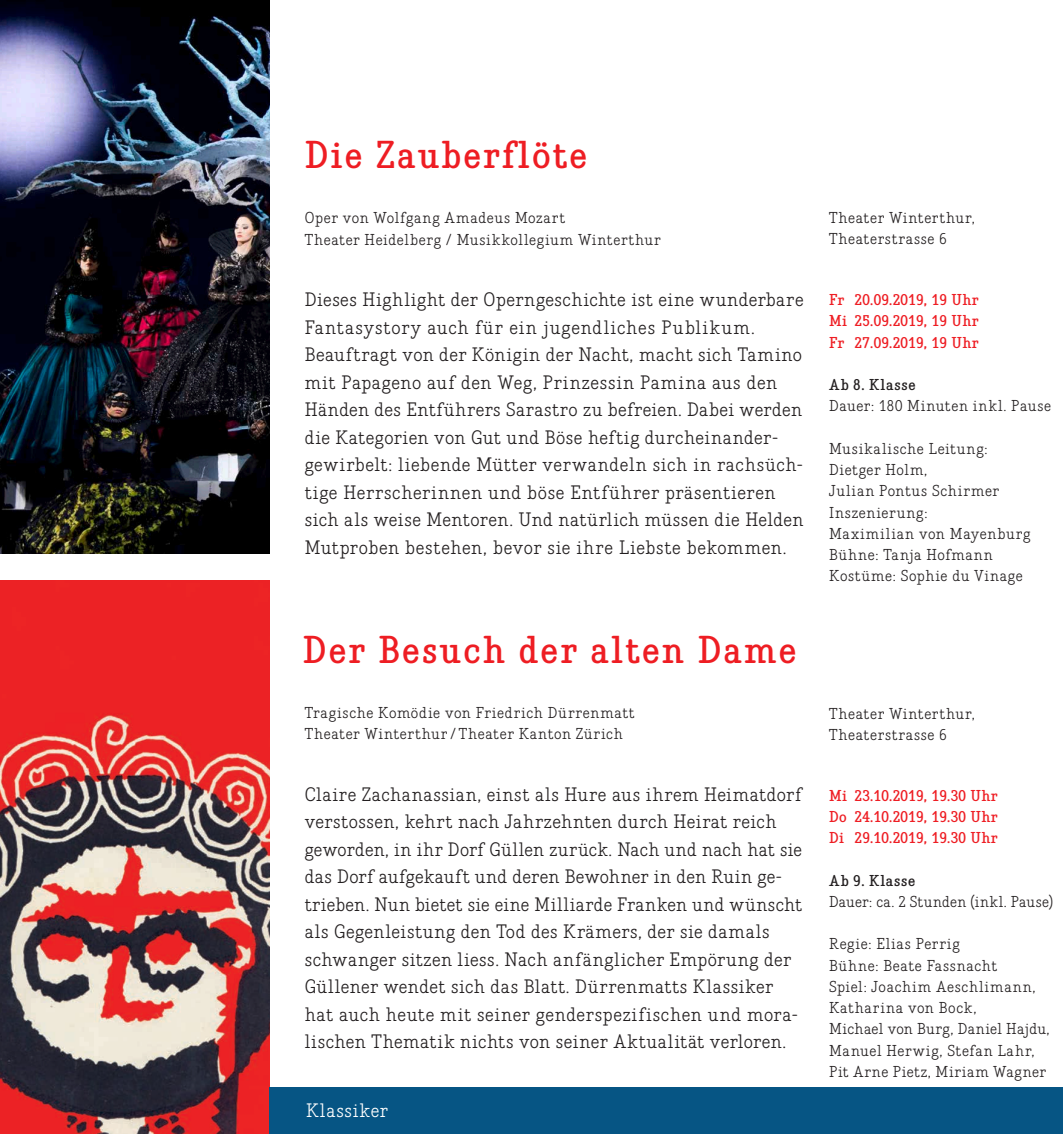
<style>
.page{position:relative;width:1063px;height:1134px;background:#fff}
.page>*{position:absolute;margin:0;border:0;box-sizing:border-box;transform-origin:0 0}
.t1{font:700 40px "Quister";letter-spacing:.05em;color:#ee1d23}
.t2{font:20px/27.5px "Quister";letter-spacing:.025em;color:#231f20}
.t3{font:20px "Quister";letter-spacing:.035em;color:#fff}
.t4{font:16.25px/21.2px "Quister";letter-spacing:.04em;color:#231f20}
.t5{font:700 16.25px/21.2px "Quister";letter-spacing:.02em;color:#ee1d23;text-align:justify}
.t6{font:16.25px "Quister";letter-spacing:.015em;color:#231f20}
.t7{font:700 16.25px "Quister";letter-spacing:.045em;color:#231f20}
</style>
<div class="page">
<img style="left:0;top:0;width:269px;height:553px">
<img style="left:0;top:581px;width:269px;height:553px">
<div style="left:269px;top:1088px;width:794px;height:46px;background:#065584"></div>
<h1 class="t1" style="left:305px;top:132px;width:284px">Die Zauberflöte</h1>
<p class="t4" style="left:305px;top:208px;width:358px">Oper von Wolfgang Amadeus Mozart<br>Theater Heidelberg / Musikkollegium Winterthur</p>
<p class="t4" style="left:829px;top:208px;width:147px">Theater Winterthur,<br>Theaterstrasse 6</p>
<p class="t2" style="left:305px;top:287px;width:501px">Dieses Highlight der Operngeschichte ist eine wunderbare Fantasystory auch für ein jugendliches Publikum.<br>Beauftragt von der Königin der Nacht, macht sich Tamino mit Papageno auf den Weg, Prinzessin Pamina aus den Händen des Entführers Sarastro zu befreien. Dabei werden die Kategorien von Gut und Böse heftig durcheinander&shy;gewirbelt: liebende Mütter verwandeln sich in rachsüch&shy;tige Herrscherinnen und böse Entführer präsentieren sich als weise Mentoren. Und natürlich müssen die Helden Mutproben bestehen, bevor sie ihre Liebste bekommen.</p>
<h1 class="t1" style="left:303px;top:627px;width:495px">Der Besuch der alten Dame</h1>
<p class="t5" style="left:829px;top:290px;width:151px">Fr 20.09.2019, 19 Uhr Mi 25.09.2019, 19 Uhr Fr 27.09.2019, 19 Uhr</p>
<p class="t7" style="left:829px;top:375px;width:88px">Ab 8. Klasse</p>
<p class="t4" style="left:829px;top:396px;width:224px">Dauer: 180 Minuten inkl. Pause</p>
<p class="t4" style="left:829px;top:439px;width:203px">Musikalische Leitung:<br>Dietger Holm,<br>Julian Pontus Schirmer<br>Inszenierung:<br>Maximilian von Mayenburg<br>Bühne: Tanja Hofmann<br>Kostüme: Sophie du Vinage</p>
<p class="t4" style="left:305px;top:703px;width:331px">Tragische Komödie von Friedrich Dürrenmatt<br>Theater Winterthur / Theater Kanton Zürich</p>
<p class="t4" style="left:829px;top:704px;width:147px">Theater Winterthur,<br>Theaterstrasse 6</p>
<p class="t2" style="left:305px;top:782px;width:499px">Claire Zachanassian, einst als Hure aus ihrem Heimatdorf verstossen, kehrt nach Jahrzehnten durch Heirat reich geworden, in ihr Dorf Güllen zurück. Nach und nach hat sie das Dorf aufgekauft und deren Bewohner in den Ruin ge-- trieben. Nun bietet sie eine Milliarde Franken und wünscht als Gegenleistung den Tod des Krämers, der sie damals schwanger sitzen liess. Nach anfänglicher Empörung der Güllener wendet sich das Blatt. Dürrenmatts Klassiker hat auch heute mit seiner genderspezifischen und mora-- lischen Thematik nichts von seiner Aktualität verloren.</p>
<p class="t3" style="left:306px;top:1099px;width:83px">Klassiker</p>
<p class="t5" style="left:829px;top:785px;width:170px">Mi 23.10.2019, 19.30 Uhr Do 24.10.2019, 19.30 Uhr Di 29.10.2019, 19.30 Uhr</p>
<p class="t7" style="left:829px;top:871px;width:88px">Ab 9. Klasse</p>
<p class="t6" style="left:829px;top:892px;width:226px">Dauer: ca. 2 Stunden (inkl. Pause)</p>
<p class="t4" style="left:829px;top:934px;width:222px">Regie: Elias Perrig<br>Bühne: Beate Fassnacht<br>Spiel: Joachim Aeschlimann,<br>Katharina von Bock,<br>Michael von Burg, Daniel Hajdu,<br>Manuel Herwig, Stefan Lahr,<br>Pit Arne Pietz, Miriam Wagner</p>
</div>
